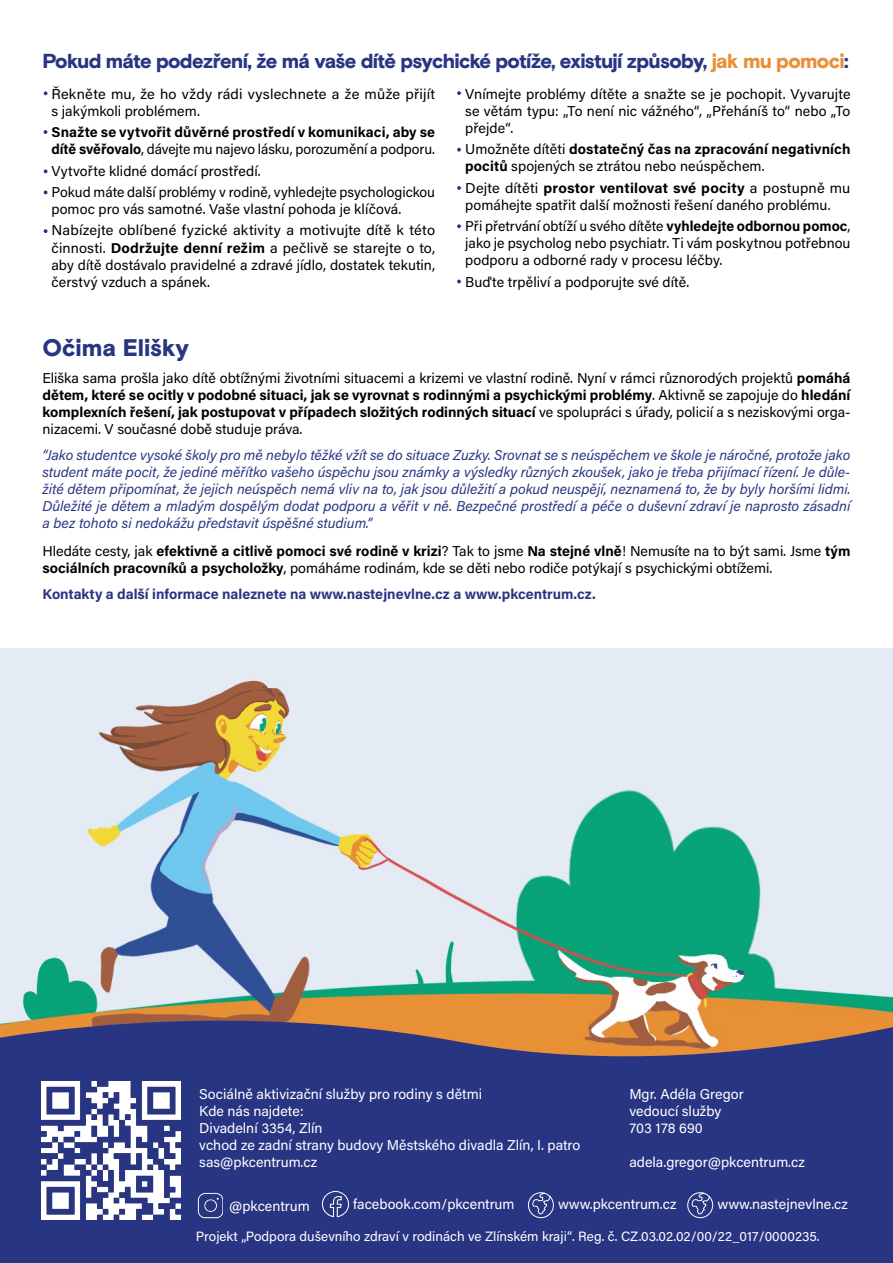
<style>
.page{position:relative;width:893px;height:1263px;background:#fff}
.page>*{position:absolute;margin:0;border:0;box-sizing:border-box;transform-origin:0 0}
.t1{font:900 24px "Basis Grotesque Arabic Pro";color:#283583}
.t2{font:900 20.25px "Basis Grotesque Arabic Pro";letter-spacing:-.035em;color:#283583}
.t3{font:14.25px/17.1px "Acumin Pro";letter-spacing:.005em;color:#000}
.t4{font:italic 14.25px/17.1px "Acumin Pro";color:#283583;text-align:justify}
.t5{font:14.25px/17.1px "Acumin Pro";color:#fff}
.t6{font:700 14.25px/17.1px "Acumin Pro";letter-spacing:.01em;color:#000}
.t7{font:700 14.25px "Acumin Pro";color:#283583}
.t8{font:13.5px "Acumin Pro";color:#fff}
.s1{color:#e98f37}
.s2{font-weight:400}
.s3{font-weight:700}
</style>
<div class="page">
<img style="left:0;top:648px;width:893px;height:329px">
<svg style="left:0;top:977px;width:893px;height:286px;background:#494e7e"></svg>
<img style="left:41px;top:1081px;width:139px;height:139px">
<img style="left:197px;top:1191px;width:26px;height:28px">
<img style="left:321px;top:1189px;width:29px;height:30px">
<svg style="left:527px;top:1192px;width:27px;height:26px"></svg>
<svg style="left:687px;top:1192px;width:27px;height:26px"></svg>
<svg style="left:44px;top:91px;width:4px;height:4px"></svg>
<svg style="left:44px;top:130px;width:3px;height:4px"></svg>
<svg style="left:44px;top:169px;width:4px;height:4px"></svg>
<svg style="left:44px;top:229px;width:4px;height:4px"></svg>
<svg style="left:44px;top:190px;width:4px;height:4px"></svg>
<svg style="left:457px;top:91px;width:4px;height:4px"></svg>
<svg style="left:457px;top:148px;width:4px;height:4px"></svg>
<svg style="left:457px;top:186px;width:4px;height:4px"></svg>
<svg style="left:457px;top:224px;width:4px;height:4px"></svg>
<svg style="left:457px;top:280px;width:4px;height:3px"></svg>
<h2 class="t2" style="left:43px;top:48px;width:808px">Pokud máte podezření, že má vaše dítě psychické potíže, existují způsoby, <span class="s1">jak mu pomoci</span>:</h2>
<p class="t3" style="left:51px;top:85px;width:385px">Řekněte mu, že ho vždy rádi vyslechnete a že může přijít s jakýmkoli problémem.</p>
<p class="t6" style="left:51px;top:123px;width:385px">Snažte se vytvořit důvěrné prostředí v komunikaci, aby se dítě svěřovalo<span class="s2">, dávejte mu najevo lásku, porozumění a podporu.</span></p>
<p class="t3" style="left:51px;top:159px;width:385px;line-height:21.3px">Vytvořte klidné domácí prostředí.<br>Pokud máte další problémy v rodině, vyhledejte psychologickou</p>
<p class="t3" style="left:51px;top:198px;width:385px;line-height:21.3px">pomoc pro vás samotné. Vaše vlastní pohoda je klíčová.<br>Nabízejte oblíbené fyzické aktivity a motivujte dítě k této</p>
<p class="t3" style="left:51px;top:238px;width:385px;text-align:justify">činnosti. <span class="s3">Dodržujte denní režim</span> a pečlivě se starejte o to, aby dítě dostávalo pravidelné a zdravé jídlo, dostatek tekutin, čerstvý vzduch a spánek.</p>
<p class="t3" style="left:465px;top:85px;width:387px;text-align:justify">Vnímejte problémy dítěte a snažte se je pochopit. Vyvarujte se větám typu: „To není nic vážného“, „Přeháníš to“ nebo „To přejde“.</p>
<p class="t3" style="left:465px;top:140px;width:387px">Umožněte dítěti <span class="s3">dostatečný čas na zpracování negativních pocitů</span> spojených se ztrátou nebo neúspěchem.</p>
<p class="t3" style="left:465px;top:179px;width:387px">Dejte dítěti <span class="s3">prostor ventilovat své pocity</span> a postupně mu pomáhejte spatřit další možnosti řešení daného problému.</p>
<p class="t3" style="left:465px;top:217px;width:387px;text-align:justify">Při přetrvání obtíží u svého dítěte <span class="s3">vyhledejte odbornou pomoc</span>, jako je psycholog nebo psychiatr. Ti vám poskytnou potřebnou podporu a odborné rady v procesu léčby.</p>
<p class="t3" style="left:465px;top:273px;width:226px">Buďte trpěliví a podporujte své dítě.</p>
<h1 class="t1" style="left:43px;top:333px;width:148px">Očima Elišky</h1>
<p class="t3" style="left:43px;top:369px;width:809px;text-align:justify">Eliška sama prošla jako dítě obtížnými životními situacemi a krizemi ve vlastní rodině. Nyní v rámci různorodých projektů <span class="s3">pomáhá dětem, které se ocitly v podobné situaci, jak se vyrovnat s rodinnými a psychickými problémy</span>. Aktivně se zapojuje do <span class="s3">hledání komplexních řešení, jak postupovat v případech složitých rodinných situací</span> ve spolupráci s úřady, policií a s neziskovými orga&shy;nizacemi. V současné době studuje práva.</p>
<p class="t4" style="left:43px;top:446px;width:809px">“Jako studentce vysoké školy pro mě nebylo těžké vžít se do situace Zuzky. Srovnat se s neúspěchem ve škole je náročné, protože jako student máte pocit, že jediné měřítko vašeho úspěchu jsou známky a výsledky různých zkoušek, jako je třeba přijímací řízení. Je důle&shy;žité dětem připomínat, že jejich neúspěch nemá vliv na to, jak jsou důležití a pokud neuspějí, neznamená to, že by byly horšími lidmi.<br>Důležité je dětem a mladým dospělým dodat podporu a věřit v ně. Bezpečné prostředí a péče o duševní zdraví je naprosto zásadní a bez tohoto si nedokážu představit úspěšné studium.”</p>
<p class="t3" style="left:43px;top:541px;width:809px">Hledáte cesty, jak <span class="s3">efektivně a citlivě pomoci své rodině v krizi</span>? Tak to jsme <span class="s3">Na stejné vlně</span>! Nemusíte na to být sami. Jsme <span class="s3">tým sociálních pracovníků a psycholožky</span>, pomáháme rodinám, kde se děti nebo rodiče potýkají s psychickými obtížemi.</p>
<p class="t7" style="left:43px;top:584px;width:555px">Kontakty a další informace naleznete na www.nastejnevlne.cz a www.pkcentrum.cz.</p>
<p class="t5" style="left:199px;top:1085px;width:383px">Sociálně aktivizační služby pro rodiny s dětmi<br>Kde nás najdete:<br>Divadelní 3354, Zlín<br>vchod ze zadní strany budovy Městského divadla Zlín, I. patro sas@pkcentrum.cz</p>
<p class="t5" style="left:629px;top:1085px;width:116px">Mgr. Adéla Gregor vedoucí služby<br>703 178 690</p>
<p class="t5" style="left:629px;top:1153px;width:177px">adela.gregor@pkcentrum.cz</p>
<p class="t5" style="left:229px;top:1196px;width:82px">@pkcentrum</p>
<p class="t5" style="left:353px;top:1195px;width:163px">facebook.com/pkcentrum</p>
<p class="t5" style="left:558px;top:1195px;width:120px">www.pkcentrum.cz</p>
<p class="t5" style="left:718px;top:1195px;width:132px">www.nastejnevlne.cz</p>
<p class="t8" style="left:196px;top:1227px;width:625px">Projekt „Podpora duševního zdraví v rodinách ve Zlínském kraji“. Reg. č. CZ.03.02.02/00/22_017/0000235.</p>
</div>
